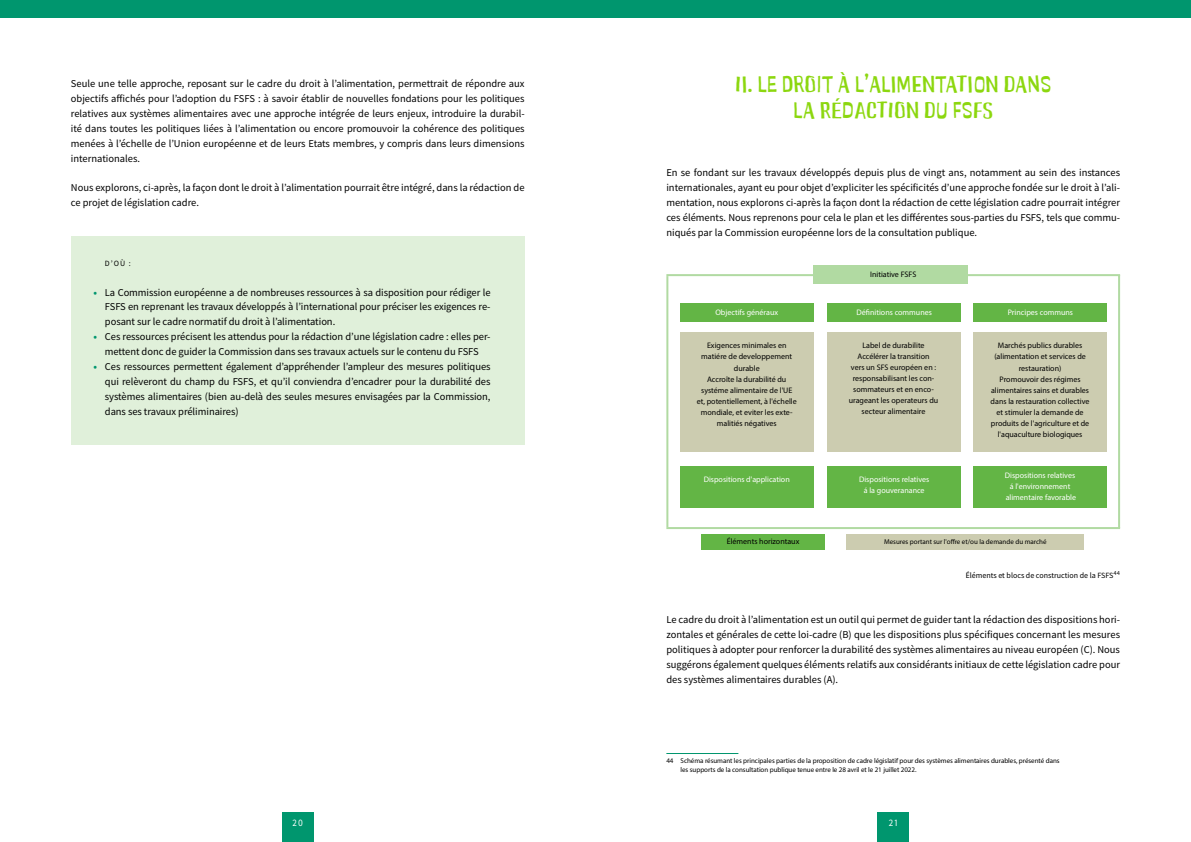
<style>
.page{position:relative;width:1191px;height:842px;background:#fff}
.page>*{position:absolute;margin:0;border:0;box-sizing:border-box;transform-origin:0 0}
.t1{font:24px/26px "Fian Headline";color:#8cd70f;text-align:center}
.t2{font:10.5px/14.9px "Fiantext";letter-spacing:-.005em;color:#000;text-align:justify}
.t3{font:9.9px "Fiantext";color:#fff;scale:.91 1}
.t4{font:8px/11px "Myriad Pro";color:#000;text-align:center}
.t5{font:8px/11px "Myriad Pro";color:#fff;text-align:center}
.t6{font:8px "Fiantext";color:#000}
.t7{font:7px/8.4px "Myriad Pro";letter-spacing:-.005em;color:#000}
.s1{font-weight:700;color:#00966e}
.s2{font-family:"Myriad Pro"}
</style>
<div class="page">
<div style="left:282px;top:812px;width:31px;height:30px;background:#00966e"></div>
<div style="left:877px;top:812px;width:31px;height:30px;background:#00966e"></div>
<div style="left:0;top:0;width:1191px;height:18px;background:#00966e"></div>
<div style="left:71px;top:236px;width:453px;height:208px;background:#e0f0da"></div>
<hr style="left:666px;top:753px;width:72px;height:1px;background:#00966e">
<hr style="left:666px;top:276px;width:2px;height:251px;background:#b1daa2">
<hr style="left:1118px;top:275px;width:2px;height:253px;background:#b1daa2">
<div style="left:846px;top:534px;width:238px;height:15px;background:#ccccb0"></div>
<div style="left:701px;top:534px;width:124px;height:15px;background:#63b545"></div>
<hr style="left:666px;top:274px;width:454px;height:2px;background:#b1daa2">
<hr style="left:666px;top:527px;width:454px;height:2px;background:#b1daa2">
<div style="left:813px;top:266px;width:154px;height:18px;background:#b1daa2"></div>
<div style="left:680px;top:332px;width:133px;height:119px;background:#ccccb0"></div>
<div style="left:826px;top:332px;width:134px;height:119px;background:#ccccb0"></div>
<div style="left:973px;top:332px;width:134px;height:119px;background:#ccccb0"></div>
<div style="left:826px;top:303px;width:134px;height:19px;background:#63b545"></div>
<div style="left:973px;top:303px;width:134px;height:19px;background:#63b545"></div>
<div style="left:680px;top:303px;width:133px;height:19px;background:#63b545"></div>
<div style="left:680px;top:466px;width:133px;height:42px;background:#63b545"></div>
<div style="left:826px;top:466px;width:134px;height:42px;background:#63b545"></div>
<div style="left:973px;top:466px;width:134px;height:42px;background:#63b545"></div>
<p class="t2" style="left:71px;top:76px;width:455px">Seule une telle approche, reposant sur le cadre du droit à l’alimentation, permettrait de répondre aux objectifs affichés pour l’adoption du FSFS : à savoir établir de nouvelles fondations pour les politiques relatives aux systèmes alimentaires avec une approche intégrée de leurs enjeux, introduire la durabil&shy;ité dans toutes les politiques liées à l’alimentation ou encore promouvoir la cohérence des politiques menées à l’échelle de l’Union européenne et de leurs Etats membres, y compris dans leurs dimensions internationales.</p>
<p class="t2" style="left:71px;top:180px;width:455px">Nous explorons, ci-après, la façon dont le droit à l’alimentation pourrait être intégré, dans la rédaction de ce projet de législation cadre.</p>
<p class="t6" style="left:105px;top:258px;width:27px">D’OÙ :</p>
<p class="t2" style="left:105px;top:285px;width:387px;text-indent:-11px"><span class="s1">•</span> La Commission européenne a de nombreuses ressources à sa disposition pour rédiger le FSFS en reprenant les travaux développés à l’international pour préciser les exigences re&shy;posant sur le cadre normatif du droit à l’alimentation.</p>
<p class="t2" style="left:94px;top:329px;width:398px;text-align:center"><span class="s1">•</span> Ces ressources précisent les attendus pour la rédaction d’une législation cadre : elles per&shy;mettent donc de guider la Commission dans ses travaux actuels sur le contenu du FSFS</p>
<p class="t2" style="left:105px;top:359px;width:387px;text-indent:-11px"><span class="s1">•</span> Ces ressources permettent également d’appréhender l’ampleur des mesures politiques qui relèveront du champ du FSFS, et qu’il conviendra d’encadrer pour la durabilité des systèmes alimentaires (bien au-delà des seules mesures envisagées par la Commission, dans ses travaux préliminaires)</p>
<h1 class="t1" style="left:735px;top:71px;width:318px">II. LE DROIT À L’ALIMENTATION DANS<br>LA RÉDACTION DU FSFS</h1>
<p class="t2" style="left:666px;top:165px;width:455px">En se fondant sur les travaux développés depuis plus de vingt ans, notamment au sein des instances internationales, ayant eu pour objet d’expliciter les spécificités d’une approche fondée sur le droit à l’ali&shy;mentation, nous explorons ci-après la façon dont la rédaction de cette législation cadre pourrait intégrer ces éléments. Nous reprenons pour cela le plan et les différentes sous-parties du FSFS, tels que commu&shy;niqués par la Commission européenne lors de la consultation publique.</p>
<p class="t4" style="left:870px;top:269px;width:48px">Initiative FSFS</p>
<p class="t5" style="left:715px;top:307px;width:64px">Objectifs généraux</p>
<p class="t5" style="left:856px;top:307px;width:77px">Définitions communes</p>
<p class="t5" style="left:1007px;top:307px;width:67px">Principes communs</p>
<p class="t4" style="left:701px;top:340px;width:92px">Exigences minimales en matiére de developpement</p>
<p class="t4" style="left:696px;top:363px;width:102px">durable<br>Accroîte la durabilité du systéme alimentaire de l'UE et, potentiellement, à l'échelle mondiale, et eviter les exte&shy;malitiés négatives</p>
<p class="t4" style="left:848px;top:340px;width:91px">Label de durabilite<br>Accélérer la transition<br>vers un SFS européen en : responsabilisant les con&shy;sommateurs et en enco&shy;urageant les operateurs du secteur alimentaire</p>
<p class="t4" style="left:994px;top:340px;width:93px">Marchés publics durables (alimentation et services de</p>
<p class="t4" style="left:990px;top:363px;width:100px">restauration)<br>Promouvoir des régimes alimentaires sains et durables dans la restauration collective et stimuler la demande de produits de l'agriculture et de l'aquaculture biologiques</p>
<p class="t5" style="left:703px;top:473px;width:88px">Dispositions d'application</p>
<p class="t5" style="left:859px;top:473px;width:72px">Dispositions relatives á la gouveranance</p>
<p class="t5" style="left:1005px;top:470px;width:73px">Dispositions relatives á l'environnement alimentaire favorable</p>
<p class="t4" style="left:727px;top:536px;width:74px">Éléments horizontaux</p>
<p class="t7" style="left:884px;top:538px;width:164px">Mesures portant sur l'offre et/ou la demande du marché</p>
<p class="t6" style="left:966px;top:571px;width:156px"><span class="s2">É</span>léments et blocs de construction de la FSFS<sup>44</sup></p>
<p class="t2" style="left:666px;top:612px;width:455px">Le cadre du droit à l’alimentation est un outil qui permet de guider tant la rédaction des dispositions hori&shy;zontales et générales de cette loi-cadre (B) que les dispositions plus spécifiques concernant les mesures politiques à adopter pour renforcer la durabilité des systèmes alimentaires au niveau européen (C). Nous suggérons également quelques éléments relatifs aux considérants initiaux de cette législation cadre pour des systèmes alimentaires durables (A).</p>
<p class="t7" style="left:680px;top:757px;width:380px;text-indent:-14px">44 Schéma résumant les principales parties de la proposition de cadre législatif pour des systèmes alimentaires durables, présenté dans les supports de la consultation publique tenue entre le 28 avril et le 21 juillet 2022.</p>
<p class="t3" style="left:292px;top:816px;width:13px">20</p>
<p class="t3" style="left:888px;top:817px;width:11px">21</p>
</div>
